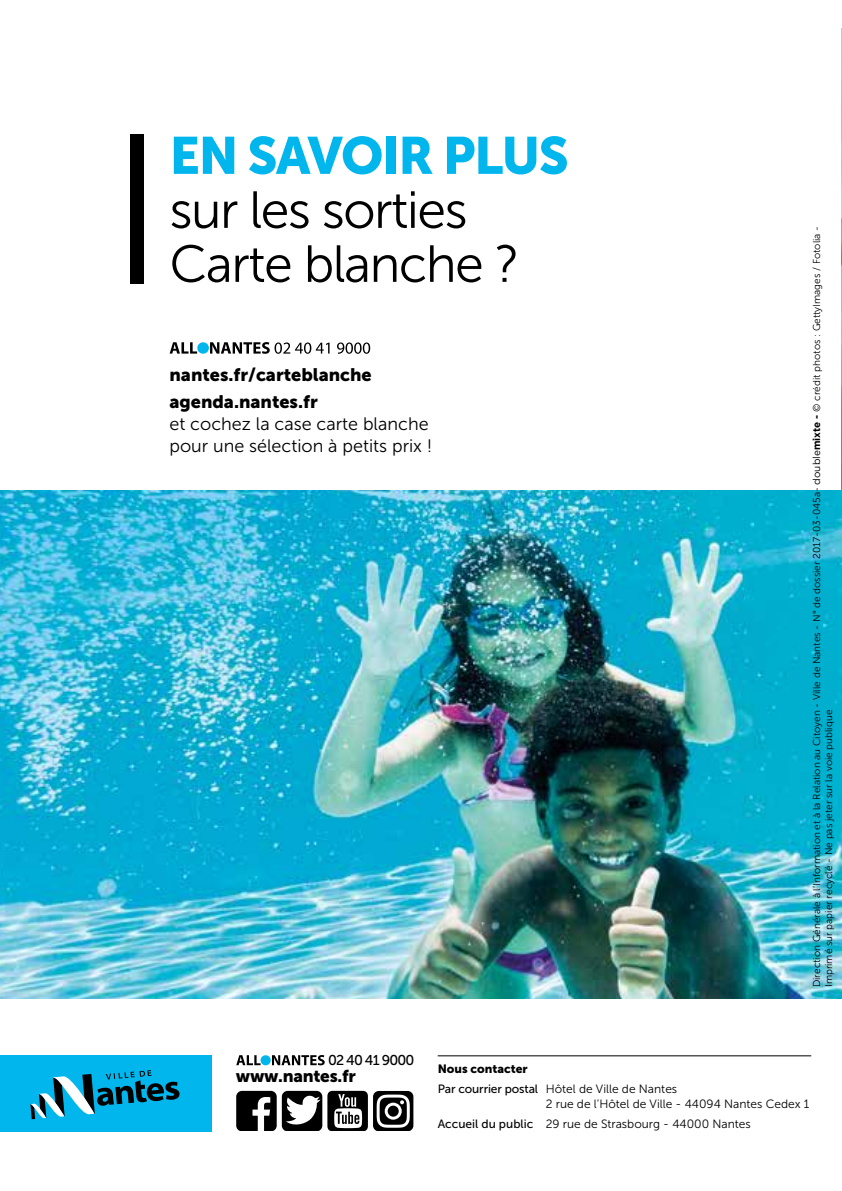
<style>
.page{position:relative;width:842px;height:1191px;background:#fff}
.page>*{position:absolute;margin:0;border:0;box-sizing:border-box;transform-origin:0 0}
.t1{font:52px/54px "Museo Sans 300";letter-spacing:-.03em;color:#000}
.t2{font:52px "Museo Sans 900";letter-spacing:-.03em;color:#00b6ed}
.t3{font:18px/21.6px "Museo Sans 300";color:#000}
.t4{font:18px/27.2px "Museo Sans 900";color:#000}
.t5{font:17.2px "Museo Sans 900";letter-spacing:-.015em;color:#000}
.t6{font:14.2px "Museo Sans 500";letter-spacing:-.06em;color:#000}
.t7{font:12px/14.4px "Museo Sans 300";color:#000}
.t8{font:12px "Museo Sans 900";color:#000}
.t9{font:10px/12px "Museo Sans 300";color:#000}
.s1{font-family:"Gotham"}
.s2{font-family:"Gotham";font-weight:700}
.s3{font-family:"Museo Sans 500"}
</style>
<div class="page">
<img style="left:841px;top:28px;width:1px;height:765px">
<img style="left:0;top:490px;width:842px;height:508px">
<div style="left:0;top:1054px;width:211px;height:77px;background:#00b6ed"></div>
<svg style="left:30px;top:1070px;width:150px;height:49px"></svg>
<svg style="left:236px;top:1055px;width:89px;height:10px"></svg>
<svg style="left:236px;top:1090px;width:177px;height:40px"></svg>
<hr style="left:438px;top:1055px;width:373px;height:1px;background:#000">
<div style="left:131px;top:135px;width:13px;height:149px;background:#000"></div>
<svg style="left:337px;top:342px;width:33px;height:12px"></svg>
<svg style="left:170px;top:342px;width:160px;height:12px"></svg>
<h1 class="t2" style="left:169px;top:126px;width:401px">EN SAVOIR PLUS</h1>
<h1 class="t1" style="left:169px;top:183px;width:352px">sur les sorties<br>Carte blanche ?</h1>
<h2 class="t4" style="left:169px;top:361px;width:204px">nantes.fr/carteblanche agenda.nantes.fr</h2>
<h2 class="t3" style="left:169px;top:413px;width:265px">et cochez la case carte blanche pour une sélection à petits prix !</h2>
<p class="t9" style="left:811px;top:987px;width:763px;rotate:-90deg">Direction Générale à l’Information et à la Relation au Citoyen - Ville de Nantes - N° de dossier 2017-03-045a- <span class="s1">double</span><span class="s2">mixte -</span> © crédit photos : GettyImages / Fotolia -<br>Imprimé sur papier recyclé - Ne pas jeter sur la voie publique</p>
<h3 class="t6" style="left:328px;top:1052px;width:88px">02 40 41 9000</h3>
<h3 class="t5" style="left:236px;top:1066px;width:121px">www.nantes.fr</h3>
<p class="t8" style="left:438px;top:1062px;width:91px">Nous contacter</p>
<p class="t7" style="left:546px;top:1082px;width:265px;text-indent:-108px"><span class="s3">Par courrier postal</span> Hôtel de Ville de Nantes<br>2 rue de l’Hôtel de Ville - 44094 Nantes Cedex 1</p>
<p class="t7" style="left:438px;top:1116px;width:315px"><span class="s3">Accueil du public</span> 29 rue de Strasbourg - 44000 Nantes</p>
</div>
